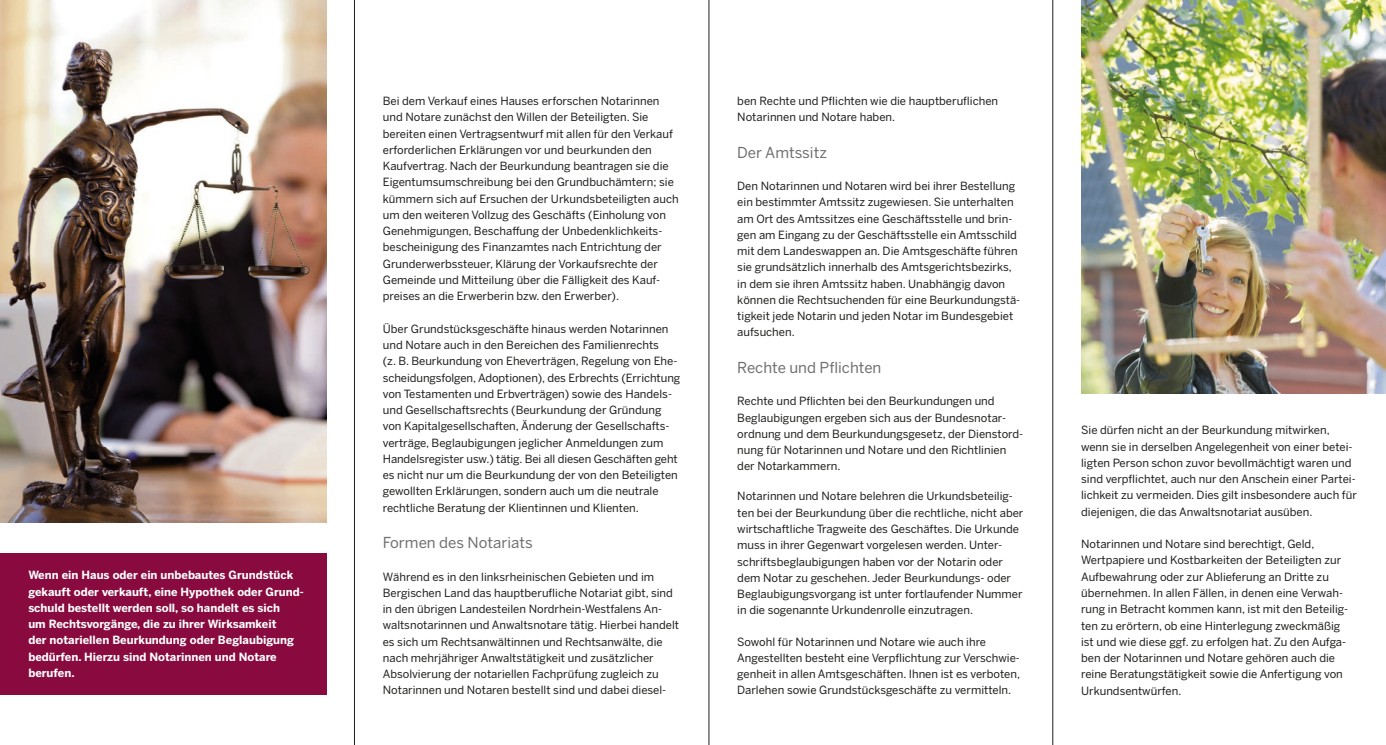
<style>
.page{position:relative;width:1386px;height:745px;background:#fff}
.page>*{position:absolute;margin:0;border:0;box-sizing:border-box;transform-origin:0 0}
.t1{font:15px "Benton Sans";color:#70706f}
.t2{font:11.25px/16.2px "Benton Sans";color:#1d1d1b}
.t3{font:700 11.25px/16.2px "Benton Sans";color:#fff}
</style>
<div class="page">
<div style="left:0;top:552px;width:326px;height:142px;background:#890a3f"></div>
<img style="left:0;top:0;width:326px;height:522px">
<img style="left:1081px;top:0;width:304px;height:393px">
<hr style="left:354px;top:0;width:1px;height:744px;background:#1d1d1b">
<hr style="left:708px;top:0;width:1px;height:744px;background:#1d1d1b">
<hr style="left:1052px;top:0;width:1px;height:744px;background:#1d1d1b">
<p class="t3" style="left:28px;top:566px;width:277px">Wenn ein Haus oder ein unbebautes Grundstück gekauft oder verkauft, eine Hypothek oder Grund&shy;schuld bestellt werden soll, so handelt es sich<br>um Rechtsvorgänge, die zu ihrer Wirksamkeit<br>der notariellen Beurkundung oder Beglaubigung bedürfen. Hierzu sind Notarinnen und Notare berufen.</p>
<p class="t2" style="left:383px;top:93px;width:297px">Bei dem Verkauf eines Hauses erforschen Notarinnen und Notare zunächst den Willen der Beteiligten. Sie bereiten einen Vertragsentwurf mit allen für den Verkauf erforderlichen Erklärungen vor und beurkunden den Kaufvertrag. Nach der Beurkundung beantragen sie die Eigentumsumschreibung bei den Grundbuchämtern; sie kümmern sich auf Ersuchen der Urkundsbeteiligten auch um den weiteren Vollzug des Geschäfts (Einholung von Genehmigungen, Beschaffung der Unbedenklichkeits&shy;bescheinigung des Finanzamtes nach Entrichtung der Grunderwerbssteuer, Klärung der Vorkaufsrechte der Gemeinde und Mitteilung über die Fälligkeit des Kauf&shy;preises an die Erwerberin bzw. den Erwerber).</p>
<p class="t2" style="left:383px;top:320px;width:299px">Über Grundstücksgeschäfte hinaus werden Notarinnen und Notare auch in den Bereichen des Familienrechts<br>(z. B. Beurkundung von Eheverträgen, Regelung von Ehe&shy;scheidungsfolgen, Adoptionen), des Erbrechts (Errichtung von Testamenten und Erbverträgen) sowie des Handels&shy;und Gesellschaftsrechts (Beurkundung der Gründung von Kapitalgesellschaften, Änderung der Gesellschafts&shy;verträge, Beglaubigungen jeglicher Anmeldungen zum Handelsregister usw.) tätig. Bei all diesen Geschäften geht es nicht nur um die Beurkundung der von den Beteiligten gewollten Erklärungen, sondern auch um die neutrale rechtliche Beratung der Klientinnen und Klienten.</p>
<h1 class="t1" style="left:383px;top:533px;width:151px">Formen des Notariats</h1>
<p class="t2" style="left:383px;top:568px;width:298px">Während es in den linksrheinischen Gebieten und im Bergischen Land das hauptberufliche Notariat gibt, sind in den übrigen Landesteilen Nordrhein-Westfalens An&shy;waltsnotarinnen und Anwaltsnotare tätig. Hierbei handelt es sich um Rechtsanwältinnen und Rechtsanwälte, die nach mehrjähriger Anwaltstätigkeit und zusätzlicher Absolvierung der notariellen Fachprüfung zugleich zu Notarinnen und Notaren bestellt sind und dabei diesel-</p>
<p class="t2" style="left:737px;top:92px;width:262px">ben Rechte und Pflichten wie die hauptberuflichen<br>Notarinnen und Notare haben.</p>
<h1 class="t1" style="left:737px;top:143px;width:91px">Der Amtssitz</h1>
<p class="t2" style="left:737px;top:178px;width:284px">Den Notarinnen und Notaren wird bei ihrer Bestellung ein bestimmter Amtssitz zugewiesen. Sie unterhalten am Ort des Amtssitzes eine Geschäftsstelle und brin&shy;gen am Eingang zu der Geschäftsstelle ein Amtsschild mit dem Landeswappen an. Die Amtsgeschäfte führen sie grundsätzlich innerhalb des Amtsgerichtsbezirks, in dem sie ihren Amtssitz haben. Unabhängig davon können die Rechtsuchenden für eine Beurkundungstä&shy;tigkeit jede Notarin und jeden Notar im Bundesgebiet aufsuchen.</p>
<h1 class="t1" style="left:737px;top:358px;width:146px">Rechte und Pflichten</h1>
<p class="t2" style="left:737px;top:393px;width:287px">Rechte und Pflichten bei den Beurkundungen und Beglaubigungen ergeben sich aus der Bundesnotar&shy;ordnung und dem Beurkundungsgesetz, der Dienstord&shy;nung für Notarinnen und Notare und den Richtlinien der Notarkammern.</p>
<p class="t2" style="left:737px;top:488px;width:288px">Notarinnen und Notare belehren die Urkundsbeteilig&shy;ten bei der Beurkundung über die rechtliche, nicht aber wirtschaftliche Tragweite des Geschäftes. Die Urkunde muss in ihrer Gegenwart vorgelesen werden. Unter&shy;schriftsbeglaubigungen haben vor der Notarin oder dem Notar zu geschehen. Jeder Beurkundungs- oder Beglaubigungsvorgang ist unter fortlaufender Nummer in die sogenannte Urkundenrolle einzutragen.</p>
<p class="t2" style="left:737px;top:632px;width:284px">Sowohl für Notarinnen und Notare wie auch ihre Angestellten besteht eine Verpflichtung zur Verschwie&shy;genheit in allen Amtsgeschäften. Ihnen ist es verboten, Darlehen sowie Grundstücksgeschäfte zu vermitteln.</p>
<p class="t2" style="left:1081px;top:421px;width:277px">Sie dürfen nicht an der Beurkundung mitwirken, wenn sie in derselben Angelegenheit von einer betei&shy;ligten Person schon zuvor bevollmächtigt waren und sind verpflichtet, auch nur den Anschein einer Partei&shy;lichkeit zu vermeiden. Dies gilt insbesondere auch für diejenigen, die das Anwaltsnotariat ausüben.</p>
<p class="t2" style="left:1081px;top:535px;width:268px">Notarinnen und Notare sind berechtigt, Geld, Wertpapiere und Kostbarkeiten der Beteiligten zur Aufbewahrung oder zur Ablieferung an Dritte zu übernehmen. In allen Fällen, in denen eine Verwah&shy;rung in Betracht kommen kann, ist mit den Beteilig&shy;ten zu erörtern, ob eine Hinterlegung zweckmäßig ist und wie diese ggf. zu erfolgen hat. Zu den Aufga&shy;ben der Notarinnen und Notare gehören auch die reine Beratungstätigkeit sowie die Anfertigung von Urkundsentwürfen.</p>
</div>
